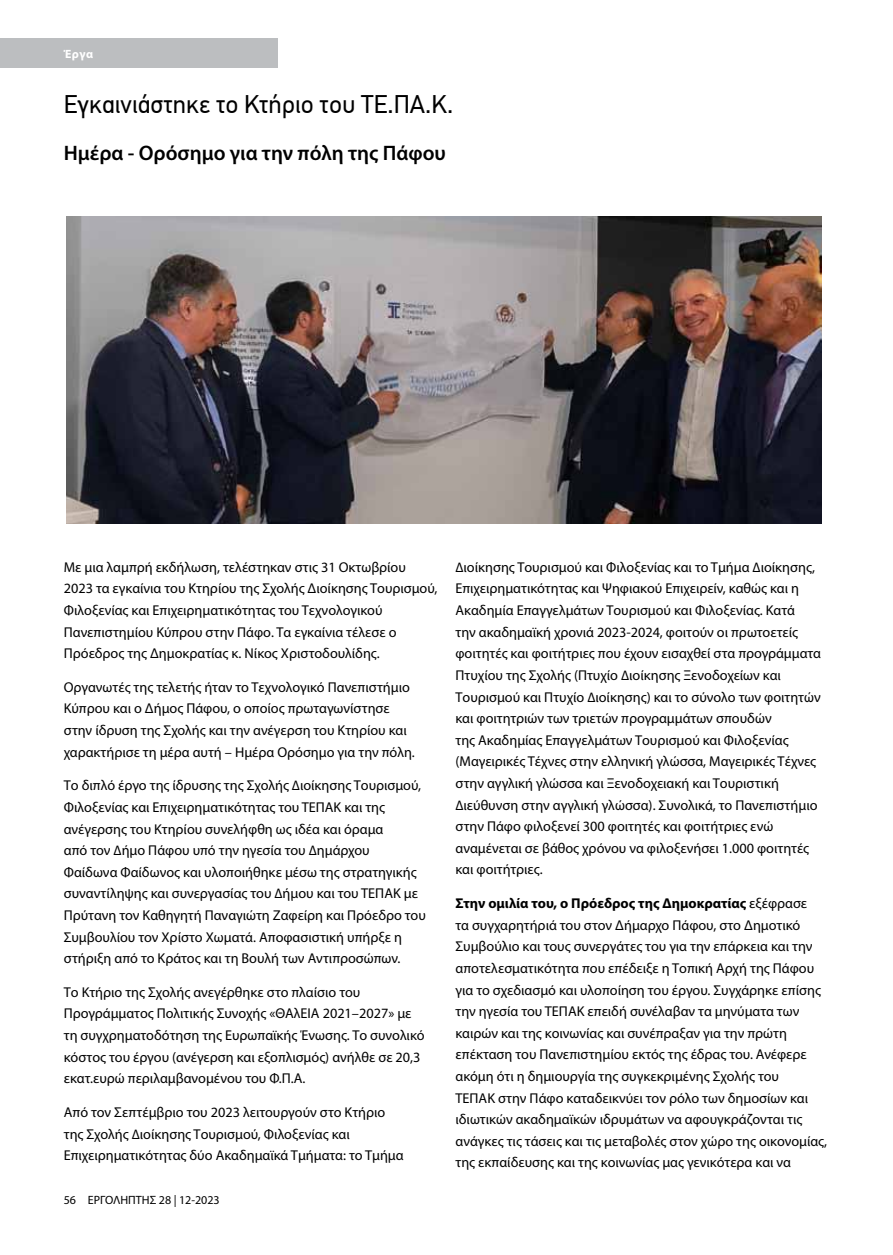
<style>
.page{position:relative;width:893px;height:1255px;background:#fff}
.page>*{position:absolute;margin:0;border:0;box-sizing:border-box;transform-origin:0 0}
.t1{font:25.5px "PF Din Text Pro";color:#000}
.t2{font:600 21px "Myriad Pro";color:#000}
.t3{font:14.25px/21.6px "Myriad Pro";color:#000}
.t4{font:12px "Myriad Pro";color:#000}
.t5{font:700 12px "Myriad Pro";color:#fff}
.s1{font-weight:700}
</style>
<div class="page">
<div style="left:0;top:39px;width:278px;height:29px;background:#bcbec0"></div>
<img style="left:67px;top:216px;width:754px;height:307px">
<p class="t5" style="left:64px;top:46px;width:31px">Έργα</p>
<h1 class="t1" style="left:64px;top:90px;width:391px">Εγκαινιάστηκε το Κτήριο του ΤΕ.ΠΑ.Κ.</h1>
<h2 class="t2" style="left:64px;top:139px;width:384px">Hμέρα - Ορόσημο για την πόλη της Πάφου</h2>
<p class="t3" style="left:64px;top:556px;width:375px">Με μια λαμπρή εκδήλωση, τελέστηκαν στις 31 Οκτωβρίου 2023 τα εγκαίνια του Κτηρίου της Σχολής Διοίκησης Τουρισμού, Φιλοξενίας και Επιχειρηματικότητας του Τεχνολογικού Πανεπιστημίου Κύπρου στην Πάφο. Τα εγκαίνια τέλεσε ο Πρόεδρος της Δημοκρατίας κ. Νίκος Χριστοδουλίδης.</p>
<p class="t3" style="left:64px;top:676px;width:353px">Οργανωτές της τελετής ήταν το Τεχνολογικό Πανεπιστήμιο Κύπρου και ο Δήμος Πάφου, ο οποίος πρωταγωνίστησε στην ίδρυση της Σχολής και την ανέγερση του Κτηρίου και χαρακτήρισε τη μέρα αυτή – Ημέρα Ορόσημο για την πόλη.</p>
<p class="t3" style="left:64px;top:774px;width:364px">Το διπλό έργο της ίδρυσης της Σχολής ∆ιοίκησης Τουρισμού, Φιλοξενίας και Επιχειρηματικότητας του ΤΕΠΑΚ και της ανέγερσης του Κτηρίου συνελήφθη ως ιδέα και όραμα<br>από τον ∆ήμο Πάφου υπό την ηγεσία του ∆ημάρχου Φαίδωνα Φαίδωνος και υλοποιήθηκε μέσω της στρατηγικής συναντίληψης και συνεργασίας του ∆ήμου και του ΤΕΠΑΚ με Πρύτανη τον Καθηγητή Παναγιώτη Ζαφείρη και Πρόεδρο του Συμβουλίου τον Χρίστο Χωματά. Αποφασιστική υπήρξε η στήριξη από το Κράτος και τη Βουλή των Αντιπροσώπων.</p>
<p class="t3" style="left:64px;top:981px;width:362px">Το Κτήριο της Σχολής ανεγέρθηκε στο πλαίσιο του Προγράμματος Πολιτικής Συνοχής «ΘΑλΕΙΑ 2021–2027» με τη συγχρηματοδότηση της Ευρωπαϊκής Ένωσης. Το συνολικό κόστος του έργου (ανέγερση και εξοπλισμός) ανήλθε σε 20,3 εκατ.ευρώ περιλαμβανομένου του Φ.Π.Α.</p>
<p class="t3" style="left:64px;top:1101px;width:341px">Από τον Σεπτέμβριο του 2023 λειτουργούν στο Κτήριο της Σχολής ∆ιοίκησης Τουρισμού, Φιλοξενίας και<br>Επιχειρηματικότητας δύο Ακαδημαϊκά Τμήματα: το Τμήμα</p>
<p class="t4" style="left:64px;top:1192px;width:157px">56 ΕΡΓΟΛΗΠΤΗΣ 28 | 12-2023</p>
<p class="t3" style="left:455px;top:556px;width:367px">∆ιοίκησης Τουρισμού και Φιλοξενίας και το Τμήμα ∆ιοίκησης, Επιχειρηματικότητας και Ψηφιακού Επιχειρείν, καθώς και η Ακαδημία Επαγγελμάτων Τουρισμού και Φιλοξενίας. Κατά<br>την ακαδημαϊκή χρονιά 2023-2024, φοιτούν οι πρωτοετείς φοιτητές και φοιτήτριες που έχουν εισαχθεί στα προγράμματα Πτυχίου της Σχολής (Πτυχίο ∆ιοίκησης Ξενοδοχείων και Τουρισμού και Πτυχίο ∆ιοίκησης) και το σύνολο των φοιτητών και φοιτητριών των τριετών προγραμμάτων σπουδών<br>της Ακαδημίας Επαγγελμάτων Τουρισμού και Φιλοξενίας (Μαγειρικές Τέχνες στην ελληνική γλώσσα, Μαγειρικές Τέχνες στην αγγλική γλώσσα και Ξενοδοχειακή και Τουριστική ∆ιεύθυνση στην αγγλική γλώσσα). Συνολικά, το Πανεπιστήμιο στην Πάφο φιλοξενεί 300 φοιτητές και φοιτήτριες ενώ αναμένεται σε βάθος χρόνου να φιλοξενήσει 1.000 φοιτητές και φοιτήτριες.</p>
<p class="t3" style="left:455px;top:892px;width:373px"><span class="s1">Στην ομιλία του, ο Πρόεδρος της Δημοκρατίας</span> εξέφρασε<br>τα συγχαρητήριά του στον Δήμαρχο Πάφου, στο Δημοτικό Συμβούλιο και τους συνεργάτες του για την επάρκεια και την αποτελεσματικότητα που επέδειξε η Τοπική Αρχή της Πάφου για το σχεδιασμό και υλοποίηση του έργου. Συγχάρηκε επίσης την ηγεσία του ΤΕΠΑΚ επειδή συνέλαβαν τα μηνύματα των καιρών και της κοινωνίας και συνέπραξαν για την πρώτη επέκταση του Πανεπιστημίου εκτός της έδρας του. Ανέφερε ακόμη ότι η δημιουργία της συγκεκριμένης Σχολής του<br>ΤΕΠΑΚ στην Πάφο καταδεικνύει τον ρόλο των δημοσίων και ιδιωτικών ακαδημαϊκών ιδρυμάτων να αφουγκράζονται τις ανάγκες τις τάσεις και τις μεταβολές στον χώρο της οικονομίας, της εκπαίδευσης και της κοινωνίας μας γενικότερα και να</p>
</div>
